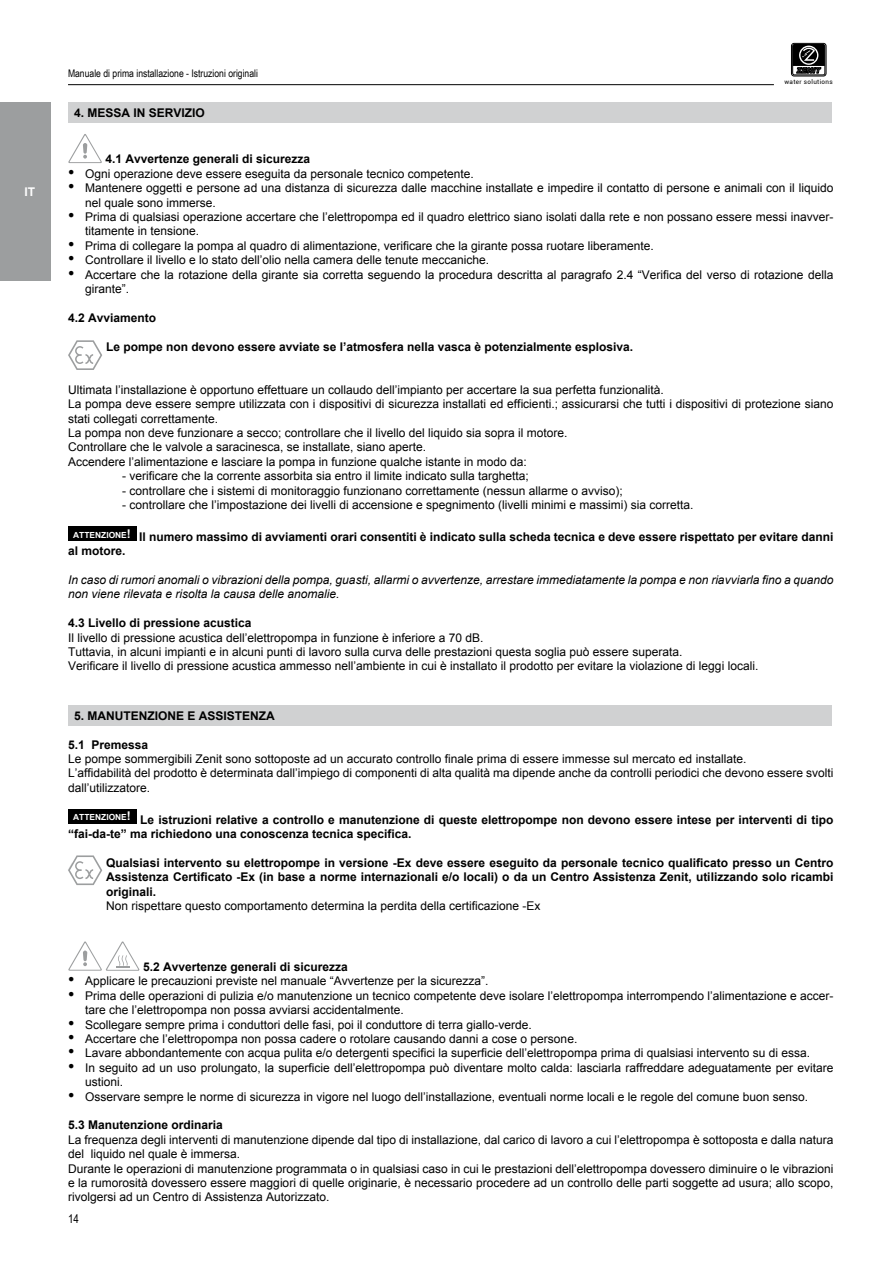
<style>
.page{position:relative;width:893px;height:1263px;background:#fff}
.page>*{position:absolute;margin:0;border:0;box-sizing:border-box;transform-origin:0 0}
.t1{font:12px/14.4px "Arial";color:#000}
.t2{font:700 12px/14.4px "Arial";color:#000}
.t3{font:italic 12px/14.4px "Arial";color:#000}
.t4{font:12px "Arial Narrow";color:#000}
.t5{font:700 12px "Arial";color:#fff}
.t6{font:10.5px "Arial Narrow";color:#000}
.t7{font:6.3px "Roboto";letter-spacing:.05em;color:#000}
.s1{font-family:"Times New Roman";font-size:18px}
</style>
<div class="page">
<hr style="left:68px;top:84px;width:706px;height:1px;background:#000">
<div style="left:791px;top:43px;width:35px;height:33px;border:1px solid #000;border-radius:3px"></div>
<div style="left:792px;top:44px;width:33px;height:31px;border:1px solid #000;border-radius:2px"></div>
<svg style="left:793px;top:44px;width:32px;height:29px"></svg>
<div style="left:0;top:102px;width:51px;height:179px;background:#9c9e9f"></div>
<div style="left:68px;top:102px;width:764px;height:21px;background:#d0d1d2"></div>
<svg style="left:68px;top:134px;width:34px;height:29px"></svg>
<svg style="left:68px;top:340px;width:34px;height:30px"></svg>
<div style="left:68px;top:526px;width:68px;height:15px;background:#000"></div>
<div style="left:68px;top:705px;width:764px;height:21px;background:#d0d1d2"></div>
<div style="left:68px;top:809px;width:68px;height:14px;background:#000"></div>
<svg style="left:68px;top:855px;width:34px;height:30px"></svg>
<svg style="left:68px;top:941px;width:72px;height:30px"></svg>
<p class="t5" style="left:24px;top:183px;width:12px">IT</p>
<p class="t6" style="left:68px;top:66px;width:191px">Manuale di prima installazione - Istruzioni originali</p>
<p class="t2" style="left:74px;top:106px;width:132px">4. MESSA IN SERVIZIO</p>
<p class="t2" style="left:106px;top:152px;width:206px">4.1 Avvertenze generali di sicurezza</p>
<p class="t1" style="left:68px;top:166px;width:407px"><span class="s1">•</span> Ogni operazione deve essere eseguita da personale tecnico competente.</p>
<p class="t1" style="left:85px;top:181px;width:750px;text-indent:-17px"><span class="s1">•</span> Mantenere oggetti e persone ad una distanza di sicurezza dalle macchine installate e impedire il contatto di persone e animali con il liquido nel quale sono immerse.</p>
<p class="t1" style="left:85px;top:210px;width:750px;text-indent:-17px"><span class="s1">•</span> Prima di qualsiasi operazione accertare che l’elettropompa ed il quadro elettrico siano isolati dalla rete e non possano essere messi inavver&shy;titamente in tensione.</p>
<p class="t1" style="left:68px;top:238px;width:587px"><span class="s1">•</span> Prima di collegare la pompa al quadro di alimentazione, verificare che la girante possa ruotare liberamente.</p>
<p class="t1" style="left:68px;top:253px;width:423px"><span class="s1">•</span> Controllare il livello e lo stato dell’olio nella camera delle tenute meccaniche.</p>
<p class="t1" style="left:85px;top:267px;width:750px;text-indent:-17px"><span class="s1">•</span> Accertare che la rotazione della girante sia corretta seguendo la procedura descritta al paragrafo 2.4 “Verifica del verso di rotazione della girante”.</p>
<p class="t2" style="left:68px;top:311px;width:90px">4.2 Avviamento</p>
<p class="t2" style="left:106px;top:339px;width:528px">Le pompe non devono essere avviate se l’atmosfera nella vasca è potenzialmente esplosiva.</p>
<p class="t1" style="left:68px;top:382px;width:767px">Ultimata l’installazione è opportuno effettuare un collaudo dell’impianto per accertare la sua perfetta funzionalità.<br>La pompa deve essere sempre utilizzata con i dispositivi di sicurezza installati ed efficienti.; assicurarsi che tutti i dispositivi di protezione siano stati collegati correttamente.<br>La pompa non deve funzionare a secco; controllare che il livello del liquido sia sopra il motore.<br>Controllare che le valvole a saracinesca, se installate, siano aperte.<br>Accendere l’alimentazione e lasciare la pompa in funzione qualche istante in modo da:</p>
<p class="t1" style="left:122px;top:469px;width:408px">- verificare che la corrente assorbita sia entro il limite indicato sulla targhetta;</p>
<p class="t1" style="left:122px;top:483px;width:502px">- controllare che i sistemi di monitoraggio funzionano correttamente (nessun allarme o avviso);</p>
<p class="t1" style="left:122px;top:498px;width:573px">- controllare che l’impostazione dei livelli di accensione e spegnimento (livelli minimi e massimi) sia corretta.</p>
<p class="t2" style="left:68px;top:530px;width:767px;text-indent:5px"><sup>ATTENZIONE</sup><sup>!</sup> Il numero massimo di avviamenti orari consentiti è indicato sulla scheda tecnica e deve essere rispettato per evitare danni al motore.</p>
<p class="t3" style="left:68px;top:573px;width:767px">In caso di rumori anomali o vibrazioni della pompa, guasti, allarmi o avvertenze, arrestare immediatamente la pompa e non riavviarla fino a quando non viene rilevata e risolta la causa delle anomalie.</p>
<p class="t2" style="left:68px;top:616px;width:185px">4.3 Livello di pressione acustica</p>
<p class="t1" style="left:68px;top:630px;width:692px">Il livello di pressione acustica dell’elettropompa in funzione è inferiore a 70 dB.<br>Tuttavia, in alcuni impianti e in alcuni punti di lavoro sulla curva delle prestazioni questa soglia può essere superata.<br>Verificare il livello di pressione acustica ammesso nell’ambiente in cui è installato il prodotto per evitare la violazione di leggi locali.</p>
<p class="t2" style="left:74px;top:709px;width:202px">5. MANUTENZIONE E ASSISTENZA</p>
<p class="t2" style="left:68px;top:738px;width:82px">5.1 Premessa</p>
<p class="t1" style="left:68px;top:752px;width:767px">Le pompe sommergibili Zenit sono sottoposte ad un accurato controllo finale prima di essere immesse sul mercato ed installate.<br>L’affidabilità del prodotto è determinata dall’impiego di componenti di alta qualità ma dipende anche da controlli periodici che devono essere svolti dall’utilizzatore.</p>
<p class="t2" style="left:68px;top:812px;width:767px;text-indent:5px"><sup>ATTENZIONE</sup><sup>!</sup> Le istruzioni relative a controllo e manutenzione di queste elettropompe non devono essere intese per interventi di tipo “fai-da-te” ma richiedono una conoscenza tecnica specifica.</p>
<p class="t2" style="left:106px;top:856px;width:729px;text-align:justify">Qualsiasi intervento su elettropompe in versione -Ex deve essere eseguito da personale tecnico qualificato presso un Centro Assistenza Certificato -Ex (in base a norme internazionali e/o locali) o da un Centro Assistenza Zenit, utilizzando solo ricambi originali.</p>
<p class="t1" style="left:106px;top:899px;width:436px">Non rispettare questo comportamento determina la perdita della certificazione -Ex</p>
<p class="t7" style="left:784px;top:78px;width:50px">water solutions</p>
<p class="t2" style="left:143px;top:960px;width:206px">5.2 Avvertenze generali di sicurezza</p>
<p class="t1" style="left:68px;top:974px;width:422px"><span class="s1">•</span> Applicare le precauzioni previste nel manuale “Avvertenze per la sicurezza”.</p>
<p class="t1" style="left:85px;top:988px;width:750px;text-indent:-17px"><span class="s1">•</span> Prima delle operazioni di pulizia e/o manutenzione un tecnico competente deve isolare l’elettropompa interrompendo l’alimentazione e accer&shy;tare che l’elettropompa non possa avviarsi accidentalmente.</p>
<p class="t1" style="left:68px;top:1017px;width:465px"><span class="s1">•</span> Scollegare sempre prima i conduttori delle fasi, poi il conduttore di terra giallo-verde.</p>
<p class="t1" style="left:68px;top:1032px;width:511px"><span class="s1">•</span> Accertare che l’elettropompa non possa cadere o rotolare causando danni a cose o persone.</p>
<p class="t1" style="left:68px;top:1046px;width:744px"><span class="s1">•</span> Lavare abbondantemente con acqua pulita e/o detergenti specifici la superficie dell’elettropompa prima di qualsiasi intervento su di essa.</p>
<p class="t1" style="left:85px;top:1060px;width:750px;text-indent:-17px"><span class="s1">•</span> In seguito ad un uso prolungato, la superficie dell’elettropompa può diventare molto calda: lasciarla raffreddare adeguatamente per evitare ustioni.</p>
<p class="t1" style="left:68px;top:1089px;width:741px"><span class="s1">•</span> Osservare sempre le norme di sicurezza in vigore nel luogo dell’installazione, eventuali norme locali e le regole del comune buon senso.</p>
<p class="t2" style="left:68px;top:1118px;width:156px">5.3 Manutenzione ordinaria</p>
<p class="t1" style="left:68px;top:1132px;width:767px">La frequenza degli interventi di manutenzione dipende dal tipo di installazione, dal carico di lavoro a cui l’elettropompa è sottoposta e dalla natura del liquido nel quale è immersa.<br>Durante le operazioni di manutenzione programmata o in qualsiasi caso in cui le prestazioni dell’elettropompa dovessero diminuire o le vibrazioni e la rumorosità dovessero essere maggiori di quelle originarie, è necessario procedere ad un controllo delle parti soggette ad usura; allo scopo, rivolgersi ad un Centro di Assistenza Autorizzato.</p>
<p class="t4" style="left:68px;top:1210px;width:12px">14</p>
</div>
